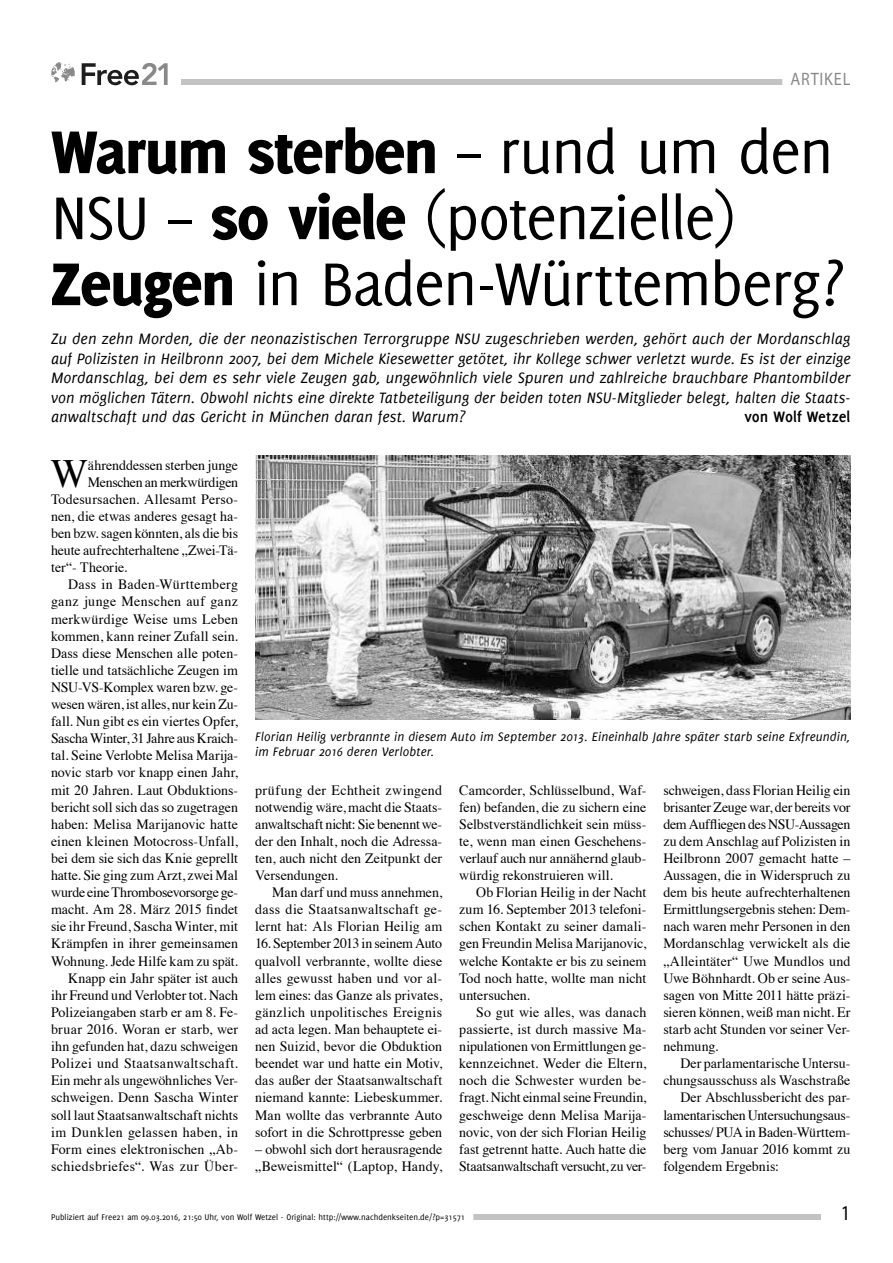
<style>
.page{position:relative;width:893px;height:1263px;background:#fff}
.page>*{position:absolute;margin:0;border:0;box-sizing:border-box;transform-origin:0 0}
.t1{font:66px/66px "Delicious";letter-spacing:-.025em;color:#000}
.t2{font:40.05px "Times";color:#000}
.t3{font:21px "Myriad Pro";color:#000;scale:.9 1}
.t4{font:18px "Myriad Pro";letter-spacing:.05em;color:#898989;scale:.9 1}
.t5{font:italic 16.5px/19.5px "Delicious";letter-spacing:.005em;color:#000;text-align:justify}
.t6{font:700 16.5px "Delicious";color:#000}
.t7{font:14.25px/17.1px "Times";color:#000;text-align:justify}
.t8{font:14.25px "Times";letter-spacing:.025em;color:#000}
.t9{font:14.25px "Times";letter-spacing:-.02em;color:#000}
.t10{font:14.25px "Times";letter-spacing:-.025em;color:#000}
.t11{font:14.25px "Times";letter-spacing:.03em;color:#000}
.t12{font:italic 13.5px/15px "Delicious";letter-spacing:.01em;color:#000}
.t13{font:9px "Delicious";color:#000}
.s1{font-weight:800}
</style>
<div class="page">
<div style="left:181px;top:79px;width:669px;height:6px;background:#c3c3c3"></div>
<div style="left:55px;top:1214px;width:766px;height:6px;background:#c3c3c3"></div>
<div style="left:43px;top:1212px;width:430px;height:12px;background:#fff"></div>
<div style="left:782px;top:74px;width:77px;height:15px;background:#fff"></div>
<svg style="left:82px;top:63px;width:86px;height:22px"></svg>
<svg style="left:51px;top:62px;width:24px;height:20px"></svg>
<img style="left:255px;top:455px;width:595px;height:265px">
<p class="t4" style="left:790px;top:68px;width:68px">ARTIKEL</p>
<h1 class="t1" style="left:51px;top:118px;width:795px"><span class="s1">Warum sterben</span> – rund um den<br>NSU – <span class="s1">so viele</span> (potenzielle)<br><span class="s1">Zeugen</span> in Baden-Württemberg?</h1>
<p class="t5" style="left:51px;top:329px;width:801px">Zu den zehn Morden, die der neonazistischen Terrorgruppe NSU zugeschrieben werden, gehört auch der Mordanschlag auf Polizisten in Heilbronn 2007, bei dem Michele Kiesewetter getötet, ihr Kollege schwer verletzt wurde. Es ist der einzige Mordanschlag, bei dem es sehr viele Zeugen gab, ungewöhnlich viele Spuren und zahlreiche brauchbare Phantombilder von möglichen Tätern. Obwohl nichts eine direkte Tatbeteiligung der beiden toten NSU-Mitglieder belegt, halten die Staats&shy;anwaltschaft und das Gericht in München daran fest. Warum?</p>
<p class="t6" style="left:744px;top:407px;width:107px">von Wolf Wetzel</p>
<h2 class="t2" style="left:51px;top:436px;width:39px">W</h2>
<p class="t7" style="left:88px;top:455px;width:152px">ährenddessen sterben junge</p>
<p class="t10" style="left:88px;top:469px;width:152px">Menschen an merkwürdigen</p>
<p class="t7" style="left:51px;top:489px;width:189px">Todesursachen. Allesamt Perso-</p>
<p class="t7" style="left:51px;top:506px;width:189px">nen, die etwas anderes gesagt ha-</p>
<p class="t7" style="left:51px;top:523px;width:189px">ben bzw. sagen könnten, als die bis</p>
<p class="t7" style="left:51px;top:541px;width:189px">heute aufrechterhaltene „Zwei-Tä-</p>
<p class="t7" style="left:51px;top:558px;width:78px">ter“- Theorie.</p>
<p class="t8" style="left:68px;top:571px;width:172px">Dass in Baden-Württemberg</p>
<p class="t8" style="left:51px;top:588px;width:189px">ganz junge Menschen auf ganz</p>
<p class="t7" style="left:51px;top:609px;width:189px">merkwürdige Weise ums Leben</p>
<p class="t7" style="left:51px;top:626px;width:189px">kommen, kann reiner Zufall sein.</p>
<p class="t7" style="left:51px;top:643px;width:189px">Dass diese Menschen alle poten-</p>
<p class="t7" style="left:51px;top:660px;width:189px">tielle und tatsächliche Zeugen im</p>
<p class="t7" style="left:51px;top:677px;width:189px">NSU-VS-Komplex waren bzw. ge-</p>
<p class="t7" style="left:51px;top:694px;width:189px">wesen wären, ist alles, nur kein Zu-</p>
<p class="t7" style="left:51px;top:712px;width:189px">fall. Nun gibt es ein viertes Opfer,</p>
<p class="t9" style="left:51px;top:725px;width:189px">Sascha Winter, 31 Jahre aus Kraich-</p>
<p class="t7" style="left:51px;top:746px;width:189px">tal. Seine Verlobte Melisa Marija-</p>
<p class="t7" style="left:51px;top:763px;width:189px">novic starb vor knapp einen Jahr,</p>
<p class="t7" style="left:51px;top:780px;width:189px">mit 20 Jahren. Laut Obduktions-</p>
<p class="t7" style="left:51px;top:797px;width:189px">bericht soll sich das so zugetragen</p>
<p class="t7" style="left:51px;top:814px;width:189px">haben: Melisa Marijanovic hatte</p>
<p class="t7" style="left:51px;top:831px;width:189px">einen kleinen Motocross-Unfall,</p>
<p class="t7" style="left:51px;top:848px;width:189px">bei dem sie sich das Knie geprellt</p>
<p class="t7" style="left:51px;top:865px;width:189px">hatte. Sie ging zum Arzt, zwei Mal</p>
<p class="t10" style="left:51px;top:879px;width:189px">wurde eine Thrombosevorsorge ge-</p>
<p class="t7" style="left:51px;top:900px;width:189px">macht. Am 28. März 2015 findet</p>
<p class="t7" style="left:51px;top:917px;width:189px">sie ihr Freund, Sascha Winter, mit</p>
<p class="t7" style="left:51px;top:934px;width:189px">Krämpfen in ihrer gemeinsamen</p>
<p class="t7" style="left:51px;top:951px;width:189px">Wohnung. Jede Hilfe kam zu spät.</p>
<p class="t7" style="left:68px;top:968px;width:172px">Knapp ein Jahr später ist auch</p>
<p class="t7" style="left:51px;top:985px;width:189px">ihr Freund und Verlobter tot. Nach</p>
<p class="t7" style="left:51px;top:1002px;width:189px">Polizeiangaben starb er am 8. Fe-</p>
<p class="t7" style="left:51px;top:1019px;width:189px">bruar 2016. Woran er starb, wer</p>
<p class="t7" style="left:51px;top:1036px;width:189px">ihn gefunden hat, dazu schweigen</p>
<p class="t8" style="left:51px;top:1050px;width:189px">Polizei und Staatsanwaltschaft.</p>
<p class="t7" style="left:51px;top:1071px;width:189px">Ein mehr als ungewöhnliches Ver-</p>
<p class="t7" style="left:51px;top:1088px;width:189px">schweigen. Denn Sascha Winter</p>
<p class="t7" style="left:51px;top:1105px;width:189px">soll laut Staatsanwaltschaft nichts</p>
<p class="t8" style="left:51px;top:1118px;width:189px">im Dunklen gelassen haben, in</p>
<p class="t7" style="left:51px;top:1139px;width:189px">Form eines elektronischen „Ab-</p>
<p class="t11" style="left:51px;top:1153px;width:189px">schiedsbriefes“. Was zur Über-</p>
<p class="t12" style="left:255px;top:729px;width:597px">Florian Heilig verbrannte in diesem Auto im September 2013. Eineinhalb Jahre später starb seine Exfreundin, im Februar 2016 deren Verlobter.</p>
<p class="t7" style="left:255px;top:780px;width:189px">prüfung der Echtheit zwingend notwendig wäre, macht die Staats&shy;anwaltschaft nicht: Sie benennt we&shy;der den Inhalt, noch die Adressa&shy;ten, auch nicht den Zeitpunkt der Versendungen.</p>
<p class="t7" style="left:255px;top:883px;width:189px;text-indent:17px">Man darf und muss annehmen, dass die Staatsanwaltschaft ge&shy;lernt hat: Als Florian Heilig am</p>
<p class="t7" style="left:255px;top:934px;width:189px">16. September 2013 in seinem Auto qualvoll verbrannte, wollte diese alles gewusst haben und vor al&shy;lem eines: das Ganze als privates, gänzlich unpolitisches Ereignis ad acta legen. Man behauptete ei&shy;nen Suizid, bevor die Obduktion beendet war und hatte ein Motiv, das außer der Staatsanwaltschaft niemand kannte: Liebeskummer.<br>Man wollte das verbrannte Auto sofort in die Schrottpresse geben</p>
<p class="t7" style="left:255px;top:1139px;width:189px">– obwohl sich dort herausragende „Beweismittel“ (Laptop, Handy,</p>
<p class="t7" style="left:459px;top:780px;width:189px">Camcorder, Schlüsselbund, Waf&shy;fen) befanden, die zu sichern eine Selbstverständlichkeit sein müss&shy;te, wenn man einen Geschehens&shy;verlauf auch nur annähernd glaub&shy;würdig rekonstruieren will.</p>
<p class="t7" style="left:459px;top:883px;width:189px;text-indent:17px">Ob Florian Heilig in der Nacht zum 16. September 2013 telefoni&shy;schen Kontakt zu seiner damali&shy;gen Freundin Melisa Marijanovic, welche Kontakte er bis zu seinem Tod noch hatte, wollte man nicht untersuchen.</p>
<p class="t7" style="left:459px;top:1002px;width:189px;text-indent:17px">So gut wie alles, was danach passierte, ist durch massive Ma&shy;nipulationen von Ermittlungen ge&shy;kennzeichnet. Weder die Eltern, noch die Schwester wurden be&shy;fragt. Nicht einmal seine Freundin, geschweige denn Melisa Marija&shy;novic, von der sich Florian Heilig fast getrennt hatte. Auch hatte die Staatsanwaltschaft versucht, zu ver-</p>
<p class="t7" style="left:663px;top:780px;width:189px">schweigen, dass Florian Heilig ein brisanter Zeuge war, der bereits vor dem Auffliegen des NSU-Aussagen zu dem Anschlag auf Polizisten in Heilbronn 2007 gemacht hatte – Aussagen, die in Widerspruch zu dem bis heute aufrechterhaltenen Ermittlungsergebnis stehen: Dem&shy;nach waren mehr Personen in den Mordanschlag verwickelt als die „Alleintäter“ Uwe Mundlos und Uwe Böhnhardt. Ob er seine Aus&shy;sagen von Mitte 2011 hätte präzi&shy;sieren können, weiß man nicht. Er starb acht Stunden vor seiner Ver&shy;nehmung.</p>
<p class="t7" style="left:680px;top:1054px;width:172px">Der parlamentarische Untersu-</p>
<p class="t7" style="left:663px;top:1071px;width:189px">chungsausschuss als Waschstraße</p>
<p class="t7" style="left:680px;top:1088px;width:172px">Der Abschlussbericht des par-</p>
<p class="t9" style="left:663px;top:1101px;width:189px">lamentarischen Untersuchungsaus-</p>
<p class="t7" style="left:663px;top:1122px;width:189px">schusses/ PUA in Baden-Württem-</p>
<p class="t7" style="left:663px;top:1139px;width:189px">berg vom Januar 2016 kommt zu</p>
<p class="t7" style="left:663px;top:1156px;width:117px">folgendem Ergebnis:</p>
<p class="t13" style="left:51px;top:1212px;width:415px">Publiziert auf Free21 am 09.03.2016, 21:50 Uhr, von Wolf Wetzel - Original: http://www.nachdenkseiten.de/?p=31571</p>
<h3 class="t3" style="left:841px;top:1200px;width:12px">1</h3>
</div>
